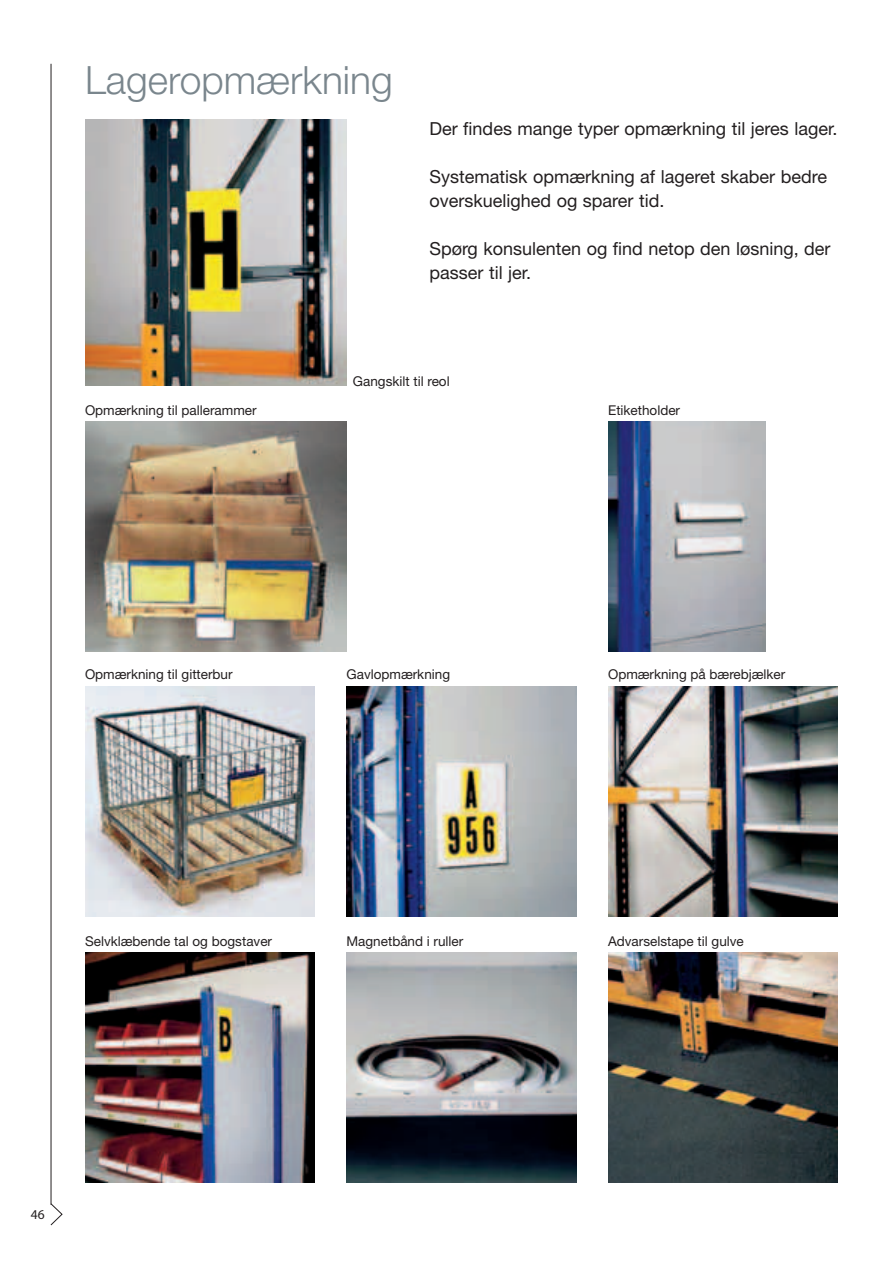
<style>
.page{position:relative;width:893px;height:1263px;background:#fff}
.page>*{position:absolute;margin:0;border:0;box-sizing:border-box;transform-origin:0 0}
.t1{font:300 39px "Helvetica Neue";color:#7a868d}
.t2{font:18px/24px "Helvetica Neue";color:#231f20}
.t3{font:13.5px "Helvetica Neue";color:#231f20}
.t4{font:13.5px "Myriad";color:#231f20}
</style>
<div class="page">
<svg style="left:50px;top:1203px;width:13px;height:23px"></svg>
<hr style="left:51px;top:64px;width:1px;height:1141px;background:#231f20">
<img style="left:608px;top:687px;width:230px;height:230px">
<img style="left:85px;top:952px;width:230px;height:230px">
<img style="left:608px;top:952px;width:230px;height:230px">
<img style="left:608px;top:421px;width:158px;height:230px">
<img style="left:85px;top:120px;width:262px;height:266px">
<img style="left:347px;top:687px;width:229px;height:230px">
<img style="left:85px;top:687px;width:230px;height:230px">
<img style="left:347px;top:952px;width:229px;height:230px">
<img style="left:85px;top:421px;width:262px;height:230px">
<h1 class="t1" style="left:85px;top:67px;width:309px">Lageropmærkning</h1>
<h2 class="t2" style="left:429px;top:119px;width:409px">Der findes mange typer opmærkning til jeres lager.</h2>
<h2 class="t2" style="left:429px;top:167px;width:399px">Systematisk opmærkning af lageret skaber bedre overskuelighed og sparer tid.</h2>
<h2 class="t2" style="left:429px;top:239px;width:403px">Spørg konsulenten og find netop den løsning, der passer til jer.</h2>
<p class="t3" style="left:353px;top:377px;width:98px">Gangskilt til reol</p>
<p class="t3" style="left:85px;top:405px;width:173px">Opmærkning til pallerammer</p>
<p class="t3" style="left:608px;top:405px;width:74px">Etiketholder</p>
<p class="t3" style="left:85px;top:670px;width:149px">Opmærkning til gitterbur</p>
<p class="t3" style="left:347px;top:670px;width:105px">Gavlopmærkning</p>
<p class="t3" style="left:608px;top:670px;width:179px">Opmærkning på bærebjælker</p>
<p class="t3" style="left:85px;top:936px;width:189px">Selvklæbende tal og bogstaver</p>
<p class="t3" style="left:347px;top:936px;width:118px">Magnetbånd i ruller</p>
<p class="t3" style="left:608px;top:936px;width:137px">Advarselstape til gulve</p>
<p class="t4" style="left:31px;top:1209px;width:15px">46</p>
</div>
